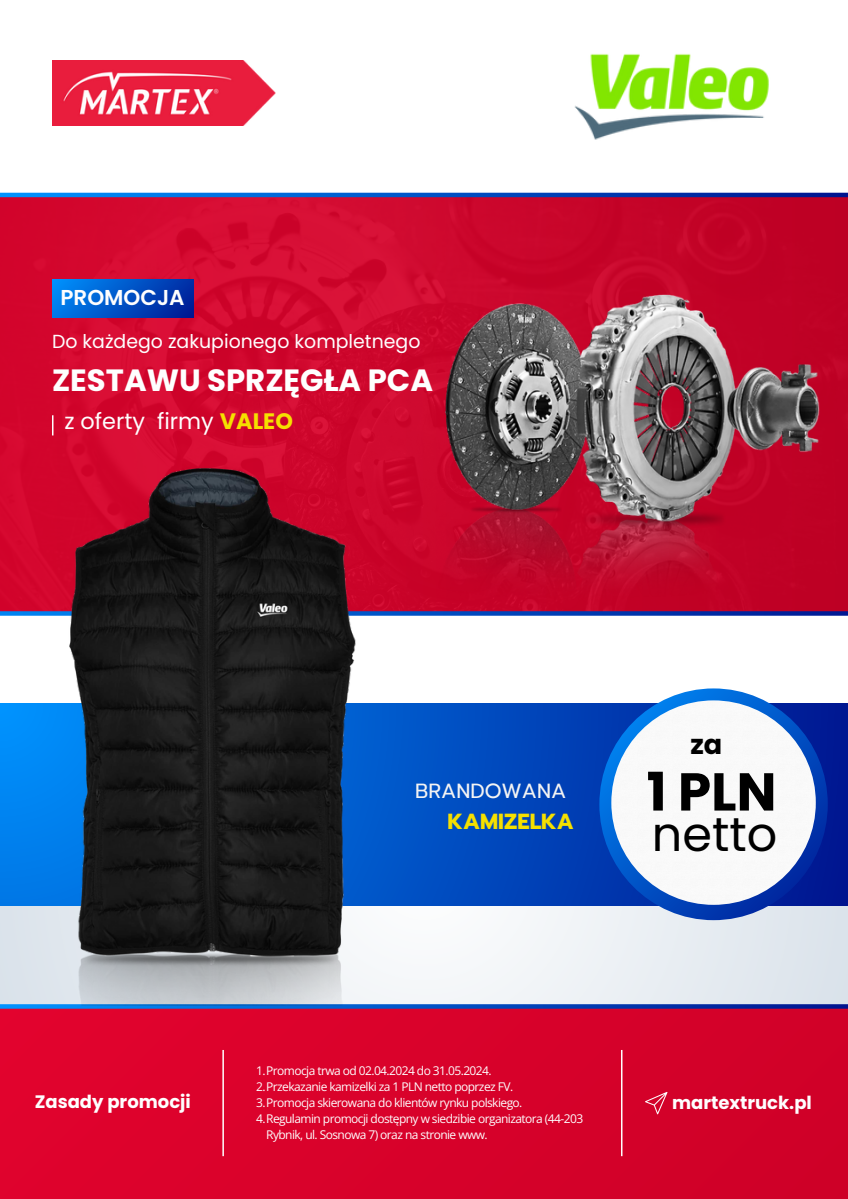
<style>
.page{position:relative;width:848px;height:1199px;background:#fff}
.page>*{position:absolute;margin:0;border:0;box-sizing:border-box;transform-origin:0 0}
.t1{font:700 53.2px "Poppins";color:#000}
.t2{font:47.8px "Poppins";color:#000}
.t3{font:700 30.8px "Poppins";color:#fefefe}
.t4{font:700 27.2px "Poppins";color:#000}
.t5{font:22.4px "Poppins";color:#fefefe}
.t6{font:700 21.8px "Prompt";color:#f5e000}
.t7{font:600 21.6px "Poppins";color:#fefefe}
.t8{font:20.4px "Prompt";color:#f3f3f3}
.t9{font:18.8px "Poppins";color:#fefefe}
.t10{font:700 18px "Poppins";color:#fefefe}
.t11{font:12px/16px "Open Sans";letter-spacing:-.045em;color:#fefefe}
.s1{font-weight:700;color:#f5e000}
</style>
<div class="page">
<img style="left:52px;top:61px;width:223px;height:64px">
<img style="left:0;top:197px;width:847px;height:414px">
<svg style="left:0;top:193px;width:848px;height:4px"></svg>
<svg style="left:0;top:905px;width:847px;height:99px;fill:#ebf0f4"></svg>
<div style="left:0;top:1006px;width:847px;height:192px;background:#d8022b"></div>
<hr style="left:222px;top:1050px;width:2px;height:106px;background:#fefefe">
<hr style="left:621px;top:1050px;width:1px;height:106px;background:#fefefe">
<div style="left:52px;top:279px;width:141px;height:39px;background:linear-gradient(to right,#0087f3,#00229b)"></div>
<svg style="left:0;top:1004px;width:848px;height:4px"></svg>
<svg style="left:645px;top:1092px;width:22px;height:22px"></svg>
<svg style="left:0;top:703px;width:848px;height:202px;fill:#0043b8"></svg>
<svg style="left:599px;top:688px;width:228px;height:232px"></svg>
<img style="left:611px;top:700px;width:204px;height:204px;border-radius:50%">
<img style="left:574px;top:53px;width:195px;height:87px">
<svg style="left:52px;top:415px;width:1px;height:20px"></svg>
<img style="left:391px;top:271px;width:457px;height:345px">
<img style="left:4px;top:464px;width:419px;height:541px">
<p class="t7" style="left:60px;top:282px;width:126px">PROMOCJA</p>
<h2 class="t9" style="left:52px;top:328px;width:370px">Do każdego zakupionego kompletnego</h2>
<h6 class="t3" style="left:52px;top:358px;width:382px">ZESTAWU SPRZĘGŁA PCA</h6>
<p class="t5" style="left:64px;top:406px;width:230px">z oferty firmy <span class="s1">VALEO</span></p>
<h1 class="t8" style="left:415px;top:776px;width:153px">BRANDOWANA</h1>
<h4 class="t6" style="left:447px;top:805px;width:128px">KAMIZELKA</h4>
<p class="t4" style="left:690px;top:725px;width:33px">za</p>
<p class="t1" style="left:646px;top:754px;width:131px">1 PLN</p>
<p class="t2" style="left:652px;top:801px;width:127px">netto</p>
<p class="t10" style="left:35px;top:1088px;width:158px">Zasady promocji</p>
<h5 class="t11" style="left:256px;top:1062px;width:237px">1.Promocja trwa od 02.04.2024 do 31.05.2024.</h5>
<p class="t11" style="left:256px;top:1078px;width:258px">2.Przekazanie kamizelki za 1 PLN netto poprzez FV.</p>
<p class="t11" style="left:256px;top:1094px;width:268px">3.Promocja skierowana do klientów rynku polskiego.</p>
<p class="t11" style="left:266px;top:1110px;width:318px;text-indent:-10px">4.Regulamin promocji dostępny w siedzibie organizatora (44-203<br>Rybnik, ul. Sosnowa 7) oraz na stronie www.</p>
<p class="t10" style="left:672px;top:1089px;width:141px">martextruck.pl</p>
</div>
